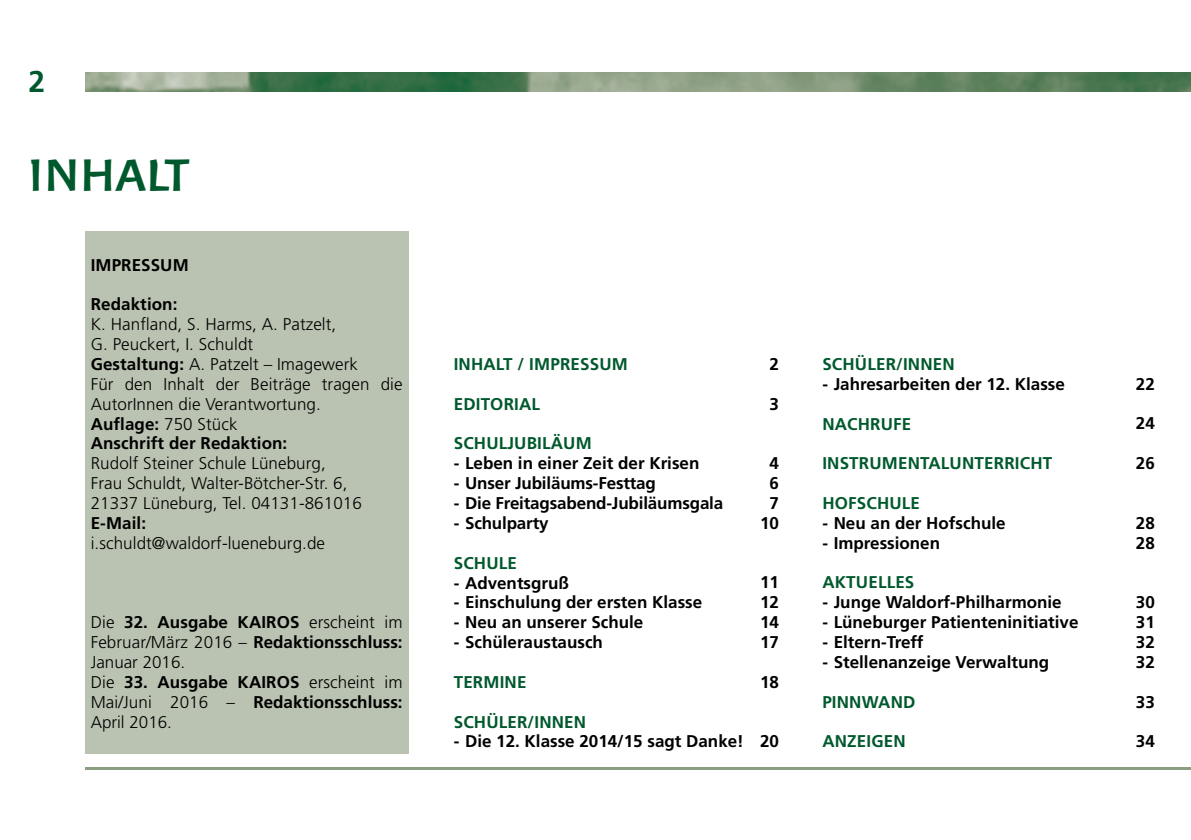
<style>
.page{position:relative;width:1191px;height:840px;background:#fff}
.page>*{position:absolute;margin:0;border:0;box-sizing:border-box;transform-origin:0 0}
.t1{font:700 46px "Baar Philos";letter-spacing:.03em;color:#00592c}
.t2{font:700 30px "Frutiger";color:#00592c}
.t3{font:300 17px/19.8px "Frutiger";letter-spacing:.005em;color:#000}
.t4{font:700 17px/19.8px "Frutiger";color:#000;text-align:justify}
.t5{font:700 17px "Frutiger";letter-spacing:.01em;color:#00592c}
.s1{font-weight:700}
</style>
<div class="page">
<hr style="left:85px;top:766px;width:1106px;height:3px;background:#8a9e81">
<img style="left:85px;top:72px;width:1106px;height:20px">
<div style="left:85px;top:231px;width:323px;height:521px;background:#bac3b1"></div>
<h2 class="t2" style="left:28px;top:64px;width:18px">2</h2>
<h1 class="t1" style="left:28px;top:149px;width:163px">Inhalt</h1>
<p class="t4" style="left:91px;top:254px;width:99px">IMPRESSUM</p>
<p class="t4" style="left:91px;top:294px;width:88px">Redaktion:</p>
<p class="t3" style="left:91px;top:314px;width:313px">K. Hanfland, S. Harms, A. Patzelt,<br>G. Peuckert, I. Schuldt<br><span class="s1">Gestaltung:</span> A. Patzelt – Imagewerk<br>Für den Inhalt der Beiträge tragen die<br>AutorInnen die Verantwortung.<br><span class="s1">Auflage:</span> 750 Stück<br><span class="s1">Anschrift der Redaktion:</span></p>
<p class="t3" style="left:91px;top:453px;width:273px">Rudolf Steiner Schule Lüneburg,<br>Frau Schuldt, Walter-Bötcher-Str. 6,<br>21337 Lüneburg, Tel. 04131-861016</p>
<p class="t4" style="left:91px;top:512px;width:57px">E-Mail:</p>
<p class="t3" style="left:91px;top:532px;width:236px">i.schuldt@waldorf-lueneburg.de</p>
<p class="t3" style="left:91px;top:612px;width:313px">Die <span class="s1">32. Ausgabe KAIROS</span> erscheint im<br>Februar/März 2016 – <span class="s1">Redaktionsschluss:<br></span>Januar 2016.<br>Die <span class="s1">33. Ausgabe KAIROS</span> erscheint im<br>Mai/Juni 2016 – <span class="s1">Redaktionsschluss:<br></span>April 2016.</p>
<p class="t5" style="left:454px;top:354px;width:176px">INHALT / IMPRESSUM</p>
<p class="t5" style="left:454px;top:393px;width:88px">EDITORIAL</p>
<p class="t5" style="left:454px;top:433px;width:140px">SCHULJUBILÄUM</p>
<p class="t4" style="left:454px;top:453px;width:247px">- Leben in einer Zeit der Krisen</p>
<p class="t4" style="left:454px;top:473px;width:204px">- Unser Jubiläums-Festtag</p>
<p class="t4" style="left:454px;top:493px;width:271px">- Die Freitagsabend-Jubiläumsgala</p>
<p class="t4" style="left:454px;top:512px;width:96px">- Schulparty</p>
<p class="t5" style="left:454px;top:552px;width:65px">SCHULE</p>
<p class="t4" style="left:454px;top:572px;width:117px">- Adventsgruß</p>
<p class="t4" style="left:454px;top:592px;width:250px">- Einschulung der ersten Klasse</p>
<p class="t4" style="left:454px;top:612px;width:191px">- Neu an unserer Schule</p>
<p class="t4" style="left:454px;top:631px;width:151px">- Schüleraustausch</p>
<p class="t5" style="left:454px;top:671px;width:74px">TERMINE</p>
<p class="t5" style="left:454px;top:711px;width:134px">SCHÜLER/INNEN</p>
<p class="t4" style="left:454px;top:731px;width:292px">- Die 12. Klasse 2014/15 sagt Danke!</p>
<p class="t4" style="left:769px;top:354px;width:11px">2</p>
<p class="t4" style="left:769px;top:393px;width:11px">3</p>
<p class="t4" style="left:760px;top:453px;width:21px;text-align:center">4<br>6<br>7<br>10</p>
<p class="t4" style="left:760px;top:572px;width:21px">11<br>12<br>14<br>17</p>
<p class="t4" style="left:760px;top:671px;width:21px">18</p>
<p class="t4" style="left:760px;top:731px;width:21px">20</p>
<p class="t5" style="left:822px;top:354px;width:134px">SCHÜLER/INNEN</p>
<p class="t4" style="left:822px;top:373px;width:244px">- Jahresarbeiten der 12. Klasse</p>
<p class="t5" style="left:822px;top:413px;width:91px">NACHRUFE</p>
<p class="t5" style="left:822px;top:453px;width:231px">INSTRUMENTALUNTERRICHT</p>
<p class="t5" style="left:822px;top:493px;width:99px">HOFSCHULE</p>
<p class="t4" style="left:822px;top:512px;width:185px">- Neu an der Hofschule</p>
<p class="t4" style="left:822px;top:532px;width:119px">- Impressionen</p>
<p class="t5" style="left:822px;top:572px;width:94px">AKTUELLES</p>
<p class="t4" style="left:822px;top:592px;width:241px">- Junge Waldorf-Philharmonie</p>
<p class="t4" style="left:822px;top:612px;width:258px">- Lüneburger Patienteninitiative</p>
<p class="t4" style="left:822px;top:631px;width:103px">- Eltern-Treff</p>
<p class="t4" style="left:822px;top:651px;width:228px">- Stellenanzeige Verwaltung</p>
<p class="t5" style="left:822px;top:691px;width:95px">PINNWAND</p>
<p class="t5" style="left:822px;top:731px;width:85px">ANZEIGEN</p>
<p class="t4" style="left:1136px;top:373px;width:21px">22</p>
<p class="t4" style="left:1136px;top:413px;width:21px">24</p>
<p class="t4" style="left:1136px;top:453px;width:21px">26</p>
<p class="t4" style="left:1136px;top:512px;width:21px">28<br>28</p>
<p class="t4" style="left:1136px;top:592px;width:21px">30<br>31<br>32<br>32</p>
<p class="t4" style="left:1136px;top:691px;width:21px">33</p>
<p class="t4" style="left:1136px;top:730px;width:21px">34</p>
</div>
